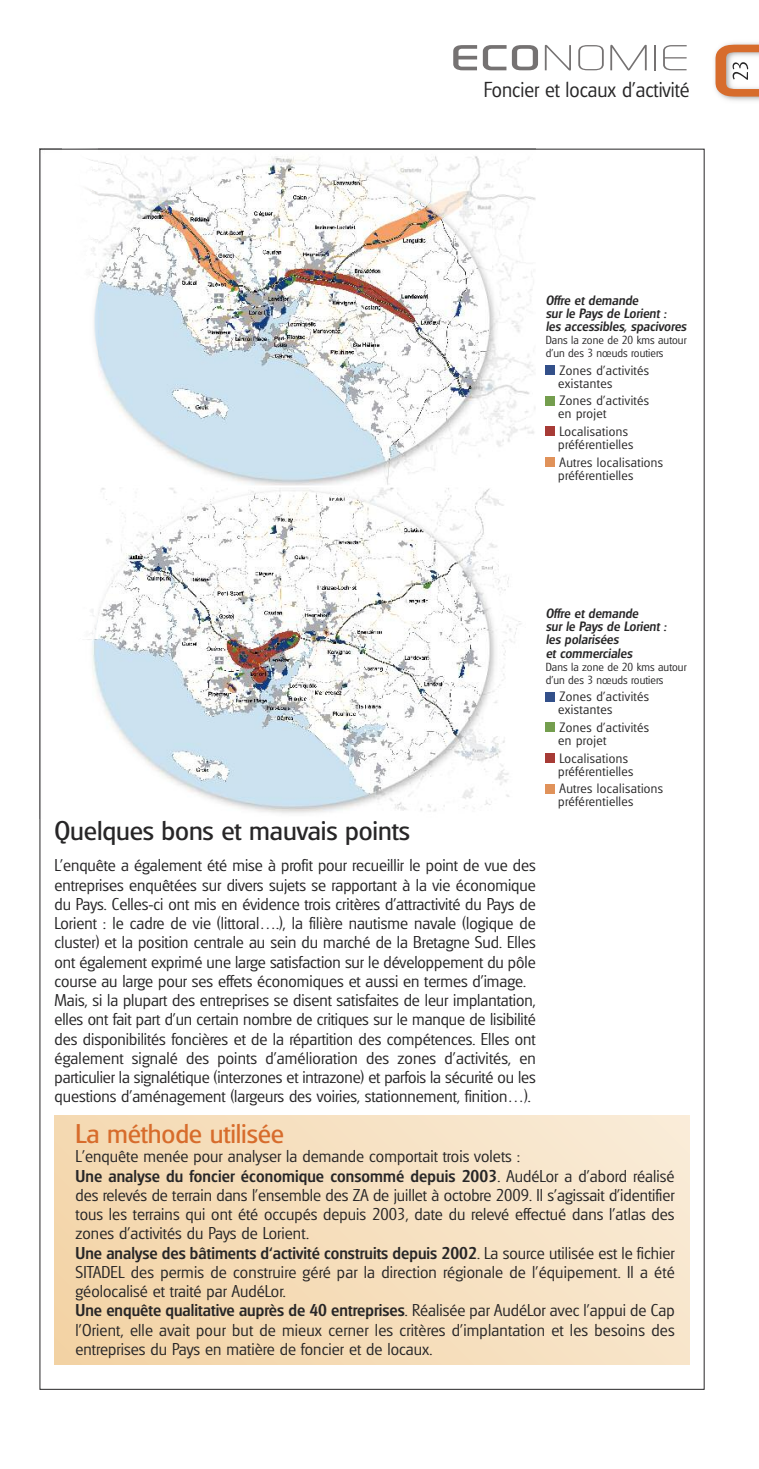
<style>
.page{position:relative;width:759px;height:1469px;background:#fff}
.page>*{position:absolute;margin:0;border:0;box-sizing:border-box;transform-origin:0 0}
.t1{font:300 35px "Digital";color:#757272;scale:1.45 1}
.t2{font:26.25px "Glasgow";letter-spacing:-.005em;color:#272627;scale:1.04 1}
.t3{font:26.25px "Glasgow";letter-spacing:-.005em;color:#d76c2c;scale:1.04 1}
.t4{font:300 21px "Glasgow";color:#272627;scale:.96 1}
.t5{font:300 16.62px/19.2px "Glasgow";color:#272627}
.t6{font:300 13.12px/13.1px "Glasgow";letter-spacing:.03em;color:#272627}
.t7{font:italic 500 13.12px/13.1px "Glasgow";letter-spacing:.005em;color:#272627}
.t8{font:300 11.38px/13.1px "Glasgow";letter-spacing:.005em;color:#272627}
.s1{font-weight:500}
</style>
<div class="page">
<img style="left:87px;top:156px;width:449px;height:658px">
<hr style="left:55px;top:485px;width:481px;height:2px;background:#fff">
<img style="left:87px;top:156px;width:10px;height:482px">
<img style="left:715px;top:43px;width:44px;height:58px">
<svg style="left:716px;top:45px;width:43px;height:52px"></svg>
<div style="left:546px;top:457px;width:9px;height:9px;background:#e0925a"></div>
<div style="left:546px;top:426px;width:9px;height:10px;background:#a73b36"></div>
<div style="left:546px;top:396px;width:9px;height:9px;background:#749e4e"></div>
<div style="left:546px;top:365px;width:9px;height:9px;background:#33508a"></div>
<div style="left:546px;top:784px;width:9px;height:9px;background:#e0925a"></div>
<div style="left:546px;top:753px;width:9px;height:9px;background:#a73b36"></div>
<div style="left:546px;top:722px;width:9px;height:10px;background:#749e4e"></div>
<div style="left:546px;top:692px;width:9px;height:9px;background:#33508a"></div>
<div style="left:55px;top:1115px;width:635px;height:249px;background:linear-gradient(to right,#f3d6aa,#f9e9d2)"></div>
<h1 class="t1" style="left:450px;top:38px;width:167px"><span class="s1">ECO</span>NOMIE</h1>
<p class="t4" style="left:484px;top:78px;width:216px">Foncier et locaux d'activité</p>
<p class="t7" style="left:546px;top:293px;width:142px">Offre et demande<br>sur le Pays de Lorient :<br>les accessibles, spacivores</p>
<p class="t8" style="left:546px;top:333px;width:142px">Dans la zone de 20 kms autour d’un des 3 nœuds routiers</p>
<p class="t6" style="left:558px;top:363px;width:92px">Zones d’activités existantes</p>
<p class="t6" style="left:558px;top:394px;width:92px">Zones d’activités en projet</p>
<p class="t6" style="left:558px;top:425px;width:77px">Localisations préférentielles</p>
<p class="t6" style="left:558px;top:455px;width:106px">Autres localisations préférentielles</p>
<h2 class="t2" style="left:55px;top:815px;width:343px">Quelques bons et mauvais points</h2>
<p class="t5" style="left:55px;top:856px;width:483px">L’enquête a également été mise à profit pour recueillir le point de vue des entreprises enquêtées sur divers sujets se rapportant à la vie économique du Pays. Celles-ci ont mis en évidence trois critères d’attractivité du Pays de Lorient : le cadre de vie (littoral….), la filière nautisme navale (logique de cluster) et la position centrale au sein du marché de la Bretagne Sud. Elles ont également exprimé une large satisfaction sur le développement du pôle course au large pour ses effets économiques et aussi en termes d’image.<br>Mais, si la plupart des entreprises se disent satisfaites de leur implantation, elles ont fait part d'un certain nombre de critiques sur le manque de lisibilité des disponibilités foncières et de la répartition des compétences. Elles ont également signalé des points d’amélioration des zones d’activités, en particulier la signalétique (interzones et intrazone) et parfois la sécurité ou les questions d’aménagement (largeurs des voiries, stationnement, finition…).</p>
<p class="t7" style="left:546px;top:607px;width:122px">Offre et demande<br>sur le Pays de Lorient : les polarisées<br>et commerciales</p>
<p class="t8" style="left:546px;top:660px;width:142px">Dans la zone de 20 kms autour d’un des 3 nœuds routiers</p>
<p class="t6" style="left:558px;top:690px;width:92px">Zones d’activités existantes</p>
<p class="t6" style="left:558px;top:721px;width:92px">Zones d’activités en projet</p>
<p class="t6" style="left:558px;top:751px;width:77px">Localisations préférentielles</p>
<p class="t6" style="left:558px;top:782px;width:106px">Autres localisations préférentielles</p>
<h2 class="t3" style="left:76px;top:1118px;width:202px">La méthode utilisée</h2>
<p class="t5" style="left:76px;top:1146px;width:601px">L'enquête menée pour analyser la demande comportait trois volets :<br><span class="s1">Une analyse du foncier économique consommé depuis 2003</span>. AudéLor a d'abord réalisé des relevés de terrain dans l’ensemble des ZA de juillet à octobre 2009. Il s'agissait d'identifier tous les terrains qui ont été occupés depuis 2003, date du relevé effectué dans l’atlas des zones d’activités du Pays de Lorient.<br><span class="s1">Une analyse des bâtiments d‘activité construits depuis 2002</span>. La source utilisée est le fichier SITADEL des permis de construire géré par la direction régionale de l'équipement. Il a été géolocalisé et traité par AudéLor.<br><span class="s1">Une enquête qualitative auprès de 40 entreprises</span>. Réalisée par AudéLor avec l’appui de Cap l’Orient, elle avait pour but de mieux cerner les critères d’implantation et les besoins des entreprises du Pays en matière de foncier et de locaux.</p>
</div>
